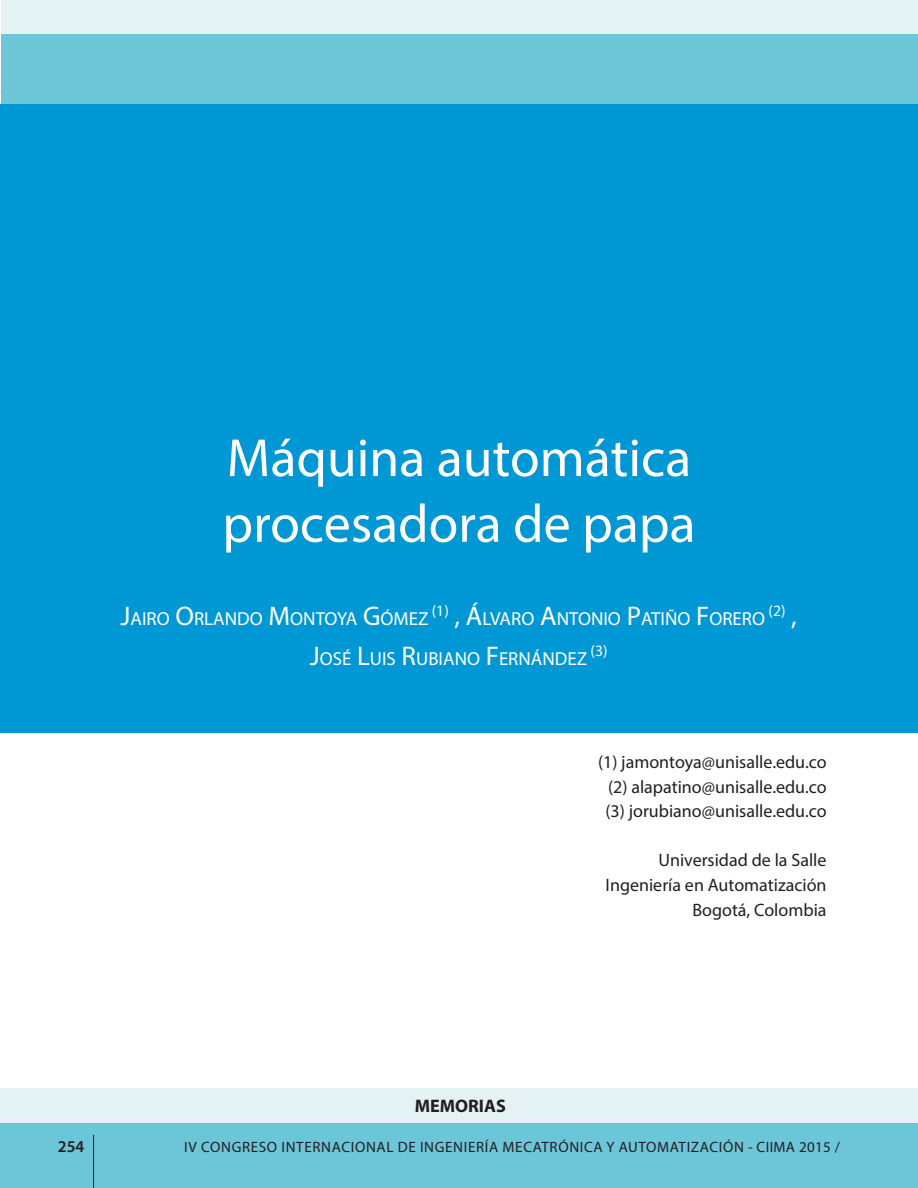
<style>
.page{position:relative;width:918px;height:1188px;background:#fff}
.page>*{position:absolute;margin:0;border:0;box-sizing:border-box;transform-origin:0 0}
.t1{font:54px/65.7px "Myriad Pro";color:#fff}
.t2{font:18.9px "Myriad Pro";color:#fff}
.t3{font:700 18.15px "Myriad Pro";color:#231f20}
.t4{font:18px/24.6px "Myriad Pro";color:#231f20;text-align:center}
.t5{font:600 16.5px "Myriad Pro";color:#231f20}
.t6{font:15.75px "Myriad Pro";color:#fff}
.t7{font:15px "Myriad Pro";letter-spacing:.045em;color:#231f20}
.s1{font-size:27px}
</style>
<div class="page">
<div style="left:1px;top:1095px;width:917px;height:93px;background:#6dc5d8"></div>
<hr style="left:93px;top:1135px;width:1px;height:53px;background:#231f20">
<div style="left:0;top:1088px;width:918px;height:35px;background:#e5f2f3"></div>
<div style="left:1px;top:104px;width:917px;height:629px;background:#0098d4"></div>
<div style="left:1px;top:0;width:917px;height:35px;background:#e5f2f3"></div>
<div style="left:1px;top:35px;width:917px;height:69px;background:#6dc5d8"></div>
<h1 class="t1" style="left:222px;top:424px;width:475px">Máquina automática procesadora de papa</h1>
<p class="t2" style="left:120px;top:607px;width:646px"><span class="s1">J</span>AIRO <span class="s1">O</span>RLANDO <span class="s1">M</span>ONTOYA <span class="s1">G</span>ÓMEZ <sup>(1)</sup> <span class="s1">, Á</span>LVARO <span class="s1">A</span>NTONIO <span class="s1">P</span>ATIÑO <span class="s1">F</span>ORERO</p>
<p class="t6" style="left:769px;top:601px;width:30px">(2) <span class="s1">,</span></p>
<p class="t2" style="left:310px;top:647px;width:279px"><span class="s1">J</span>OSÉ <span class="s1">L</span>UIS <span class="s1">R</span>UBIANO <span class="s1">F</span>ERNÁNDEZ</p>
<p class="t6" style="left:591px;top:641px;width:19px">(3)</p>
<p class="t3" style="left:415px;top:1094px;width:93px">MEMORIAS</p>
<p class="t4" style="left:598px;top:749px;width:230px">(1) jamontoya@unisalle.edu.co (2) alapatino@unisalle.edu.co (3) jorubiano@unisalle.edu.co</p>
<p class="t4" style="left:606px;top:848px;width:223px;text-align:right">Universidad de la Salle<br>Ingeniería en Automatización<br>Bogotá, Colombia</p>
<p class="t5" style="left:58px;top:1136px;width:28px">254</p>
<p class="t7" style="left:184px;top:1138px;width:657px">IV CONGRESO INTERNACIONAL DE INGENIERÍA MECATRÓNICA Y AUTOMATIZACIÓN - CIIMA 2015 /</p>
</div>
